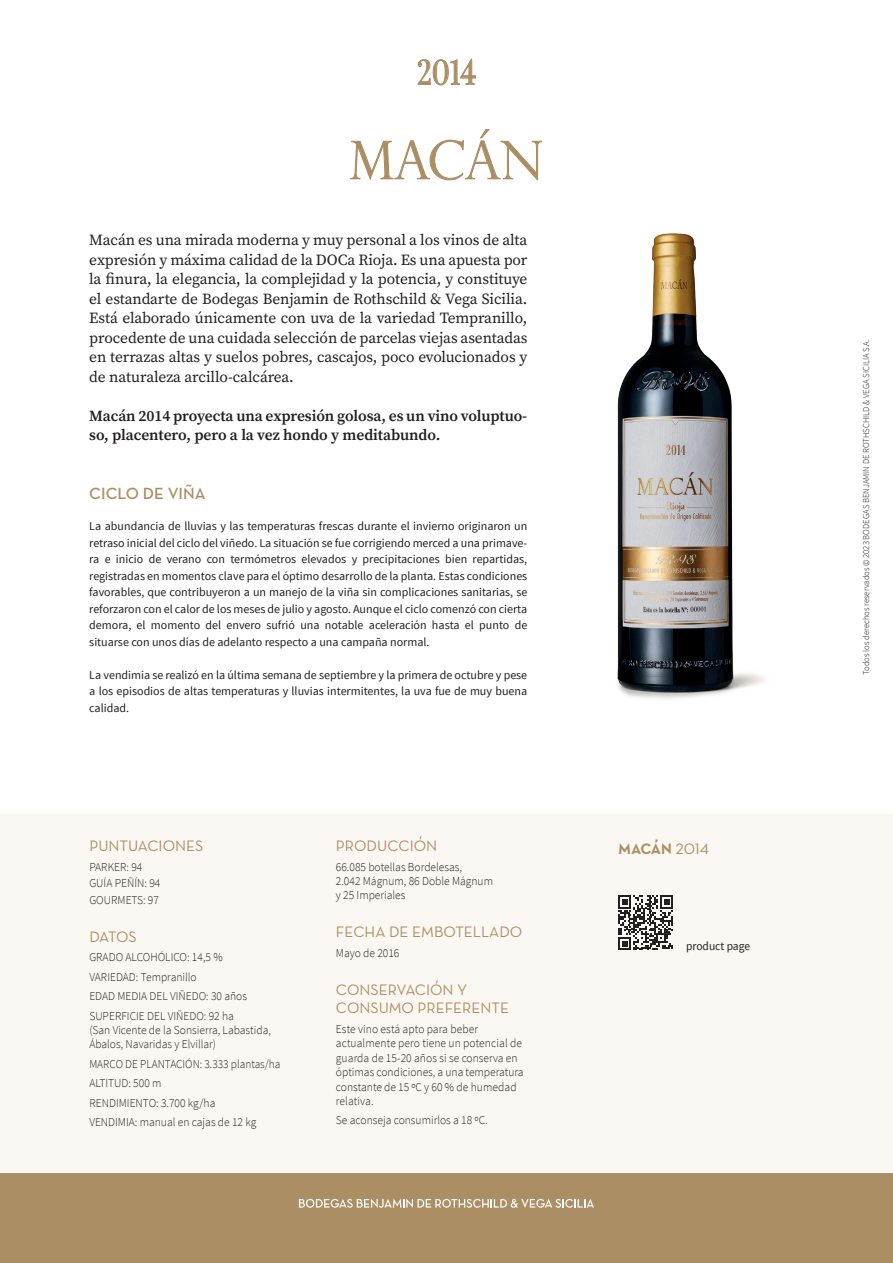
<style>
.page{position:relative;width:893px;height:1263px;background:#fff}
.page>*{position:absolute;margin:0;border:0;box-sizing:border-box;transform-origin:0 0}
.t1{font:300 52.2px "Perpetua Titling";color:#ab8e64}
.t2{font:34.2px "Playfair Display";color:#ab8e64;scale:.89 1}
.t3{font:16.5px "Neutra Text Demi Alt";color:#ab8e64}
.t4{font:15.45px/19.5px "Source Serif Pro";letter-spacing:-.005em;color:#231f20;text-align:justify}
.t5{font:600 15.45px/19.5px "Source Serif Pro";letter-spacing:-.005em;color:#231f20}
.t6{font:15.45px/18.6px "Neutra Text Book Alt";color:#ab8e64}
.t7{font:15.45px "Neutra Text Bold Alt";letter-spacing:-.015em;color:#ab8e64}
.t8{font:12px/16.5px "Source Sans Pro";color:#231f20;text-align:justify}
.t9{font:300 12px/14.4px "Source Sans Pro";color:#231f20;scale:.96 1}
.t10{font:300 12px/19.5px "Source Sans Pro";color:#231f20;scale:.94 1}
.t11{font:12px "Source Sans Pro";color:#231f20;scale:.96 1}
.t12{font:300 9px "Source Sans Pro";color:#231f20;scale:.96 1}
.s1{font-family:"Neutra Text Book Alt"}
</style>
<div class="page">
<div style="left:0;top:814px;width:893px;height:379px;background:#fbf8f3"></div>
<img style="left:617px;top:233px;width:148px;height:466px">
<svg style="left:418px;top:59px;width:58px;height:26px"></svg>
<svg style="left:350px;top:129px;width:192px;height:51px"></svg>
<div style="left:0;top:1174px;width:893px;height:89px;background:#ab8e64"></div>
<svg style="left:299px;top:1199px;width:295px;height:9px"></svg>
<svg style="left:618px;top:895px;width:55px;height:55px"></svg>
<h2 class="t2" style="left:417px;top:45px;width:69px">2014</h2>
<h1 class="t1" style="left:350px;top:129px;width:195px">MACÁN</h1>
<p class="t4" style="left:89px;top:230px;width:440px">Macán es una mirada moderna y muy personal a los vinos de alta expresión y máxima calidad de la DOCa Rioja. Es una apuesta por la finura, la elegancia, la complejidad y la potencia, y constituye el estandarte de Bodegas Benjamin de Rothschild &amp; Vega Sicilia.<br>Está elaborado únicamente con uva de la variedad Tempranillo, procedente de una cuidada selección de parcelas viejas asentadas en terrazas altas y suelos pobres, cascajos, poco evolucionados y de naturaleza arcillo-calcárea.</p>
<p class="t5" style="left:89px;top:406px;width:439px">Macán 2014 proyecta una expresión golosa, es un vino voluptuo&shy;so, placentero, pero a la vez hondo y meditabundo.</p>
<h3 class="t3" style="left:89px;top:483px;width:118px">CICLO DE VIÑA</h3>
<p class="t8" style="left:89px;top:518px;width:440px">La abundancia de lluvias y las temperaturas frescas durante el invierno originaron un retraso inicial del ciclo del viñedo. La situación se fue corrigiendo merced a una primave&shy;ra e inicio de verano con termómetros elevados y precipitaciones bien repartidas, registradas en momentos clave para el óptimo desarrollo de la planta. Estas condiciones favorables, que contribuyeron a un manejo de la viña sin complicaciones sanitarias, se reforzaron con el calor de los meses de julio y agosto. Aunque el ciclo comenzó con cierta demora, el momento del envero sufrió una notable aceleración hasta el punto de situarse con unos días de adelanto respecto a una campaña normal.</p>
<p class="t8" style="left:89px;top:666px;width:439px">La vendimia se realizó en la última semana de septiembre y la primera de octubre y pese a los episodios de altas temperaturas y lluvias intermitentes, la uva fue de muy buena calidad.</p>
<p class="t6" style="left:89px;top:836px;width:116px">PUNTUACIONES</p>
<p class="t9" style="left:89px;top:858px;width:75px;line-height:16.5px">PARKER: 94<br>GUÍA PEÑÍN: 94<br>GOURMETS: 97</p>
<p class="t6" style="left:89px;top:927px;width:49px">DATOS</p>
<p class="t9" style="left:89px;top:947px;width:166px;line-height:19.5px">GRADO ALCOHÓLICO: 14,5 %<br>VARIEDAD: Tempranillo<br>EDAD MEDIA DEL VIÑEDO: 30 años<br>SUPERFICIE DEL VIÑEDO: 92 ha</p>
<p class="t9" style="left:89px;top:1023px;width:191px">(San Vicente de la Sonsierra, Labastida,<br>Ábalos, Navaridas y Elvillar)</p>
<p class="t10" style="left:89px;top:1054px;width:205px">MARCO DE PLANTACIÓN: 3.333 plantas/ha<br>ALTITUD: 500 m<br>RENDIMIENTO: 3.700 kg/ha<br>VENDIMIA: manual en cajas de 12 kg</p>
<p class="t6" style="left:336px;top:836px;width:103px">PRODUCCIÓN</p>
<p class="t9" style="left:336px;top:859px;width:165px">66.085 botellas Bordelesas,<br>2.042 Mágnum, 86 Doble Mágnum y 25 Imperiales</p>
<p class="t6" style="left:336px;top:922px;width:188px">FECHA DE EMBOTELLADO</p>
<p class="t9" style="left:336px;top:946px;width:68px">Mayo de 2016</p>
<p class="t6" style="left:336px;top:980px;width:175px">CONSERVACIÓN Y<br>CONSUMO PREFERENTE</p>
<p class="t9" style="left:336px;top:1022px;width:197px">Este vino está apto para beber actualmente pero tiene un potencial de guarda de 15-20 años si se conserva en óptimas condiciones, a una temperatura constante de 15 ºC y 60 % de humedad relativa.</p>
<p class="t9" style="left:336px;top:1113px;width:160px">Se aconseja consumirlos a 18 ºC.</p>
<p class="t7" style="left:618px;top:839px;width:92px">MACÁN <span class="s1">2014</span></p>
<p class="t11" style="left:686px;top:939px;width:68px">product page</p>
<p class="t12" style="left:861px;top:675px;width:351px;rotate:-90deg">Todos los derechos reservados © 2023 BODEGAS BENJAMIN DE ROTHSCHILD &amp; VEGA SICILIA S.A.</p>
</div>
